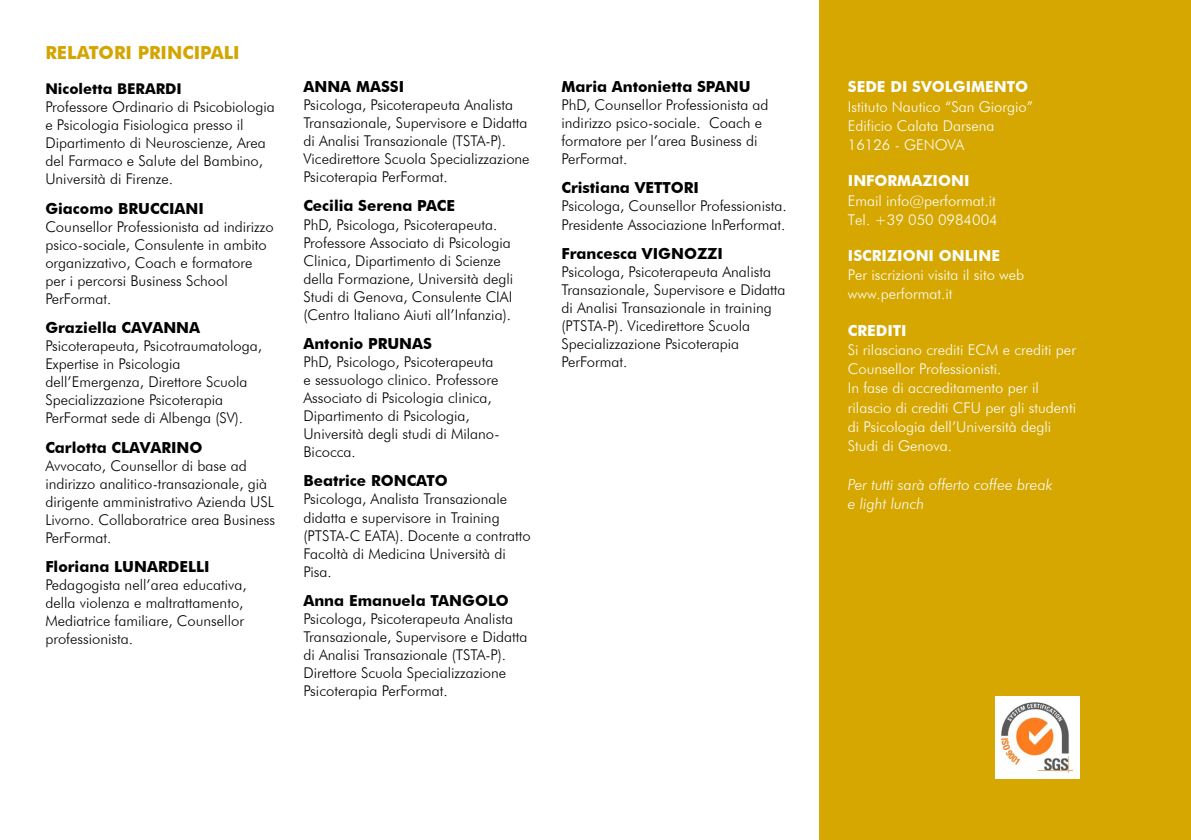
<style>
.page{position:relative;width:1191px;height:840px;background:#fff}
.page>*{position:absolute;margin:0;border:0;box-sizing:border-box;transform-origin:0 0}
.t1{font:700 18px "Futura BT";color:#d4a501}
.t2{font:700 15.2px "Futura BT";color:#000}
.t3{font:700 15.2px "Futura BT";color:#fff}
.t4{font:italic 300 15.2px/19.2px "Futura BT";color:#fff}
.t5{font:300 14.8px/18px "Futura BT";color:#000}
.t6{font:300 14.8px/19.2px "Futura BT";color:#fff}
.t7{font:700 14.8px "Futura BT";color:#000}
</style>
<div class="page">
<div style="left:819px;top:0;width:372px;height:839px;background:#d5a700"></div>
<div style="left:995px;top:696px;width:84px;height:82px;background:#fff"></div>
<img style="left:1001px;top:702px;width:71px;height:70px">
<p class="t1" style="left:45px;top:42px;width:196px">RELATORI PRINCIPALI</p>
<p class="t7" style="left:45px;top:80px;width:138px">Nicoletta BERARDI</p>
<p class="t5" style="left:45px;top:98px;width:231px">Professore Ordinario di Psicobiologia e Psicologia Fisiologica presso il Dipartimento di Neuroscienze, Area del Farmaco e Salute del Bambino, Università di Firenze.</p>
<p class="t2" style="left:45px;top:199px;width:160px">Giacomo BRUCCIANI</p>
<p class="t5" style="left:45px;top:217px;width:230px">Counsellor Professionista ad indirizzo psico-sociale, Consulente in ambito organizzativo, Coach e formatore per i percorsi Business School<br>PerFormat.</p>
<p class="t2" style="left:45px;top:318px;width:156px">Graziella CAVANNA</p>
<p class="t5" style="left:45px;top:336px;width:218px">Psicoterapeuta, Psicotraumatologa,<br>Expertise in Psicologia dell’Emergenza, Direttore Scuola<br>Specializzazione Psicoterapia<br>PerFormat sede di Albenga (SV).</p>
<p class="t2" style="left:45px;top:437px;width:159px">Carlotta CLAVARINO</p>
<p class="t5" style="left:45px;top:456px;width:231px">Avvocato, Counsellor di base ad indirizzo analitico-transazionale, già dirigente amministrativo Azienda USL Livorno. Collaboratrice area Business PerFormat.</p>
<p class="t2" style="left:45px;top:557px;width:166px">Floriana LUNARDELLI</p>
<p class="t5" style="left:45px;top:575px;width:203px">Pedagogista nell’area educativa, della violenza e maltrattamento,<br>Mediatrice familiare, Counsellor professionista.</p>
<p class="t2" style="left:303px;top:77px;width:102px">ANNA MASSI</p>
<p class="t5" style="left:303px;top:96px;width:228px">Psicologa, Psicoterapeuta Analista Transazionale, Supervisore e Didatta di Analisi Transazionale (TSTA-P).<br>Vicedirettore Scuola Specializzazione Psicoterapia PerFormat.</p>
<p class="t2" style="left:303px;top:197px;width:153px">Cecilia Serena PACE</p>
<p class="t5" style="left:303px;top:215px;width:211px">PhD, Psicologa, Psicoterapeuta.<br>Professore Associato di Psicologia Clinica, Dipartimento di Scienze della Formazione, Università degli Studi di Genova, Consulente CIAI (Centro Italiano Aiuti all’Infanzia).</p>
<p class="t2" style="left:303px;top:334px;width:130px">Antonio PRUNAS</p>
<p class="t5" style="left:303px;top:352px;width:198px">PhD, Psicologo, Psicoterapeuta e sessuologo clinico. Professore<br>Associato di Psicologia clinica,<br>Dipartimento di Psicologia,<br>Università degli studi di Milano-<br>Bicocca.</p>
<p class="t2" style="left:303px;top:471px;width:146px">Beatrice RONCATO</p>
<p class="t5" style="left:303px;top:490px;width:229px">Psicologa, Analista Transazionale didatta e supervisore in Training (PTSTA-C EATA). Docente a contratto<br>Facoltà di Medicina Università di<br>Pisa.</p>
<p class="t2" style="left:303px;top:591px;width:207px">Anna Emanuela TANGOLO</p>
<p class="t5" style="left:303px;top:609px;width:226px">Psicologa, Psicoterapeuta Analista Transazionale, Supervisore e Didatta di Analisi Transazionale (TSTA-P).<br>Direttore Scuola Specializzazione Psicoterapia PerFormat.</p>
<p class="t2" style="left:561px;top:77px;width:191px">Maria Antonietta SPANU</p>
<p class="t5" style="left:561px;top:96px;width:209px">PhD, Counsellor Professionista ad indirizzo psico-sociale. Coach e formatore per l’area Business di<br>PerFormat.</p>
<p class="t2" style="left:561px;top:179px;width:139px">Cristiana VETTORI</p>
<p class="t5" style="left:561px;top:197px;width:227px">Psicologa, Counsellor Professionista.<br>Presidente Associazione InPerformat.</p>
<p class="t2" style="left:561px;top:244px;width:163px">Francesca VIGNOZZI</p>
<p class="t5" style="left:561px;top:262px;width:226px">Psicologa, Psicoterapeuta Analista<br>Transazionale, Supervisore e Didatta di Analisi Transazionale in training (PTSTA-P). Vicedirettore Scuola<br>Specializzazione Psicoterapia<br>PerFormat.</p>
<p class="t3" style="left:848px;top:78px;width:182px">SEDE DI SVOLGIMENTO</p>
<p class="t6" style="left:848px;top:97px;width:187px">Istituto Nautico “San Giorgio”<br>Edificio Calata Darsena<br>16126 - GENOVA</p>
<p class="t3" style="left:848px;top:172px;width:123px">INFORMAZIONI</p>
<p class="t6" style="left:848px;top:190px;width:151px">Email info@performat.it<br>Tel. +39 050 0984004</p>
<p class="t3" style="left:848px;top:246px;width:154px">ISCRIZIONI ONLINE</p>
<p class="t6" style="left:848px;top:265px;width:178px">Per iscrizioni visita il sito web www.performat.it</p>
<p class="t3" style="left:848px;top:321px;width:60px">CREDITI</p>
<p class="t6" style="left:848px;top:340px;width:230px">Si rilasciano crediti ECM e crediti per<br>Counsellor Professionisti.<br>In fase di accreditamento per il rilascio di crediti CFU per gli studenti di Psicologia dell’Università degli<br>Studi di Genova.</p>
<p class="t4" style="left:848px;top:474px;width:206px">Per tutti sarà offerto coffee break e light lunch</p>
</div>
